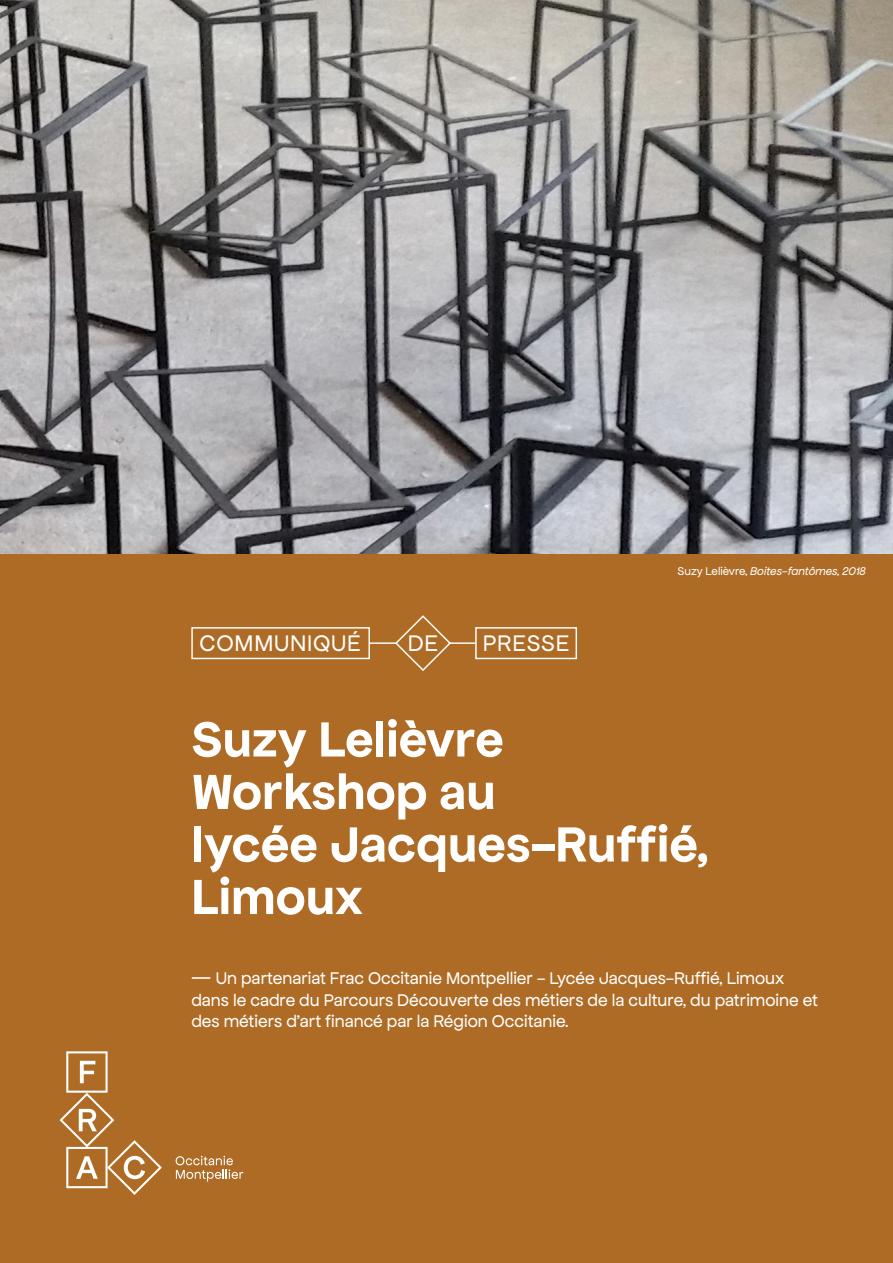
<style>
.page{position:relative;width:893px;height:1263px;background:#fff}
.page>*{position:absolute;margin:0;border:0;box-sizing:border-box;transform-origin:0 0}
.t1{font:700 52.5px/52.5px "Frac Apfel";color:#fff}
.t2{font:24px "Frac Apfel";letter-spacing:.03em;color:#fff}
.t3{font:18px/21.6px "Frac Apfel";color:#fff}
.t4{font:italic 12px "Frac Apfel";color:#fff}
.s1{font-style:normal}
.s2{font-size:22.5px}
</style>
<div class="page">
<div style="left:0;top:553px;width:893px;height:710px;background:#ae6b25"></div>
<img style="left:0;top:0;width:893px;height:553px">
<div style="left:191px;top:627px;width:179px;height:32px;border:1px solid #fff"></div>
<div style="left:475px;top:627px;width:102px;height:32px;border:1px solid #fff"></div>
<svg style="left:396px;top:615px;width:54px;height:56px"></svg>
<hr style="left:369px;top:642px;width:27px;height:2px;background:#fff">
<hr style="left:449px;top:642px;width:26px;height:2px;background:#fff">
<svg style="left:60px;top:1051px;width:102px;height:144px"></svg>
<svg style="left:176px;top:1156px;width:67px;height:25px"></svg>
<p class="t2" style="left:200px;top:631px;width:163px">COMMUNIQUÉ</p>
<p class="t2" style="left:408px;top:631px;width:32px">DE</p>
<p class="t2" style="left:483px;top:631px;width:88px">PRESSE</p>
<p class="t4" style="left:678px;top:564px;width:190px"><span class="s1">Suzy Lelièvre,</span> Boites-fantômes, 2018</p>
<p class="t1" style="left:191px;top:714px;width:519px">Suzy Lelièvre<br>Workshop au<br>lycée Jacques-Ruffié,<br>Limoux</p>
<p class="t3" style="left:191px;top:968px;width:628px"><span class="s2">—</span> Un partenariat Frac Occitanie Montpellier - Lycée Jacques-Ruffié, Limoux dans le cadre du Parcours Découverte des métiers de la culture, du patrimoine et des métiers d’art financé par la Région Occitanie.</p>
</div>
